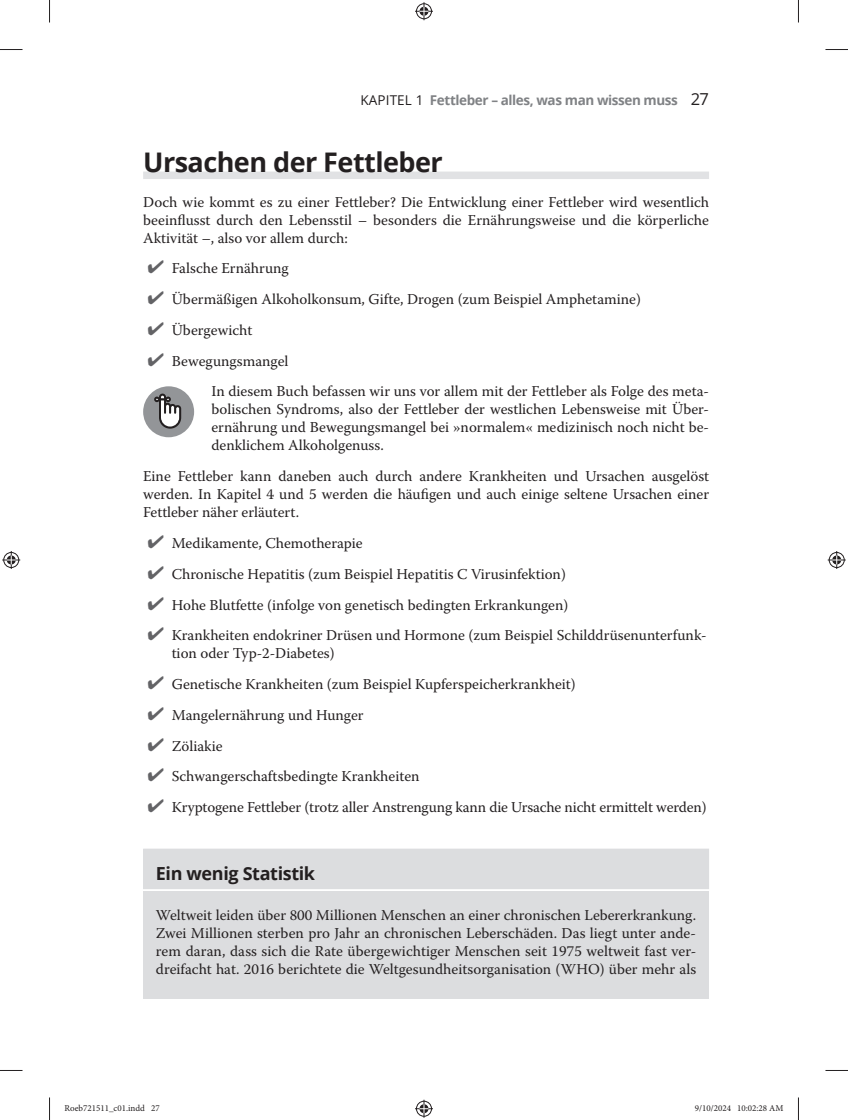
<style>
.page{position:relative;width:848px;height:1120px;background:#fff}
.page>*{position:absolute;margin:0;border:0;box-sizing:border-box;transform-origin:0 0}
.t1{font:700 27px "Open Sans";letter-spacing:-.02em;color:#231f20}
.t2{font:700 18px "Open Sans";letter-spacing:-.02em;color:#231f20}
.t3{font:15px/18px "Warnock Pro";color:#231f20;text-align:justify}
.t4{font:700 13.5px "Open Sans";letter-spacing:-.03em;color:#808285}
.t5{font:9px "Minion Pro";color:#231f20}
.s1{font-weight:400;color:#231f20}
.s2{font-weight:400;font-size:16.5px;color:#231f20}
.s3{color:#636366}
</style>
<div class="page">
<div style="left:143px;top:171px;width:566px;height:8px;background:#e1e2e4"></div>
<div style="left:143px;top:848px;width:566px;height:41px;background:#dcdddf"></div>
<div style="left:143px;top:891px;width:566px;height:108px;background:#dcdddf"></div>
<div style="left:143px;top:386px;width:51px;height:51px;background:#939598;border-radius:50%"></div>
<svg style="left:154px;top:393px;width:27px;height:35px"></svg>
<svg style="left:0;top:49px;width:22px;height:1px"></svg>
<svg style="left:825px;top:49px;width:22px;height:1px"></svg>
<svg style="left:0;top:1070px;width:22px;height:1px"></svg>
<svg style="left:825px;top:1070px;width:22px;height:1px"></svg>
<svg style="left:49px;top:0;width:1px;height:23px"></svg>
<svg style="left:49px;top:1097px;width:1px;height:22px"></svg>
<svg style="left:798px;top:0;width:1px;height:23px"></svg>
<svg style="left:798px;top:1097px;width:1px;height:22px"></svg>
<svg style="left:415px;top:2px;width:18px;height:18px"></svg>
<svg style="left:415px;top:1099px;width:18px;height:18px"></svg>
<svg style="left:2px;top:551px;width:18px;height:18px"></svg>
<svg style="left:827px;top:551px;width:18px;height:18px"></svg>
<p class="t4" style="left:360px;top:90px;width:350px"><span class="s1">KAPITEL 1</span> Fettleber –-alles, was man wissen muss <span class="s2">27</span></p>
<h1 class="t1" style="left:143px;top:143px;width:301px">Ursachen der Fettleber</h1>
<p class="t3" style="left:143px;top:192px;width:567px">Doch wie kommt es zu einer Fettleber? Die Entwicklung einer Fettleber wird wesentlich beeinflusst durch den Lebensstil – besonders die Ernährungsweise und die körperliche Aktivität –, also vor allem durch:</p>
<p class="t3" style="left:148px;top:259px;width:143px"><span class="s3">✔</span> Falsche Ernährung</p>
<p class="t3" style="left:148px;top:290px;width:494px"><span class="s3">✔</span> Übermäßigen Alkoholkonsum, Gifte, Drogen (zum Beispiel Amphetamine)</p>
<p class="t3" style="left:148px;top:321px;width:106px"><span class="s3">✔</span> Übergewicht</p>
<p class="t3" style="left:211px;top:345px;width:499px;line-height:30.8px;text-indent:-64px"><span class="s3">✔</span> Bewegungsmangel<br>In diesem Buch befassen wir uns vor allem mit der Fettleber als Folge des meta-</p>
<p class="t3" style="left:211px;top:400px;width:499px">bolischen Syndroms, also der Fettleber der westlichen Lebensweise mit Über&shy;ernährung und Bewegungsmangel bei »normalem« medizinisch noch nicht be&shy;denklichem Alkoholgenuss.</p>
<p class="t3" style="left:143px;top:467px;width:567px">Eine Fettleber kann daneben auch durch andere Krankheiten und Ursachen ausgelöst werden. In Kapitel 4 und 5 werden die häufigen und auch einige seltene Ursachen einer Fettleber näher erläutert.</p>
<p class="t3" style="left:148px;top:534px;width:216px"><span class="s3">✔</span> Medikamente, Chemotherapie</p>
<p class="t3" style="left:148px;top:564px;width:419px"><span class="s3">✔</span> Chronische Hepatitis (zum Beispiel Hepatitis C Virusinfektion)</p>
<p class="t3" style="left:148px;top:595px;width:422px"><span class="s3">✔</span> Hohe Blutfette (infolge von genetisch bedingten Erkrankungen)</p>
<p class="t3" style="left:172px;top:626px;width:536px;text-indent:-24px"><span class="s3">✔</span> Krankheiten endokriner Drüsen und Hormone (zum Beispiel Schilddrüsenunterfunk&shy;tion oder Typ-2-Diabetes)</p>
<p class="t3" style="left:148px;top:675px;width:429px"><span class="s3">✔</span> Genetische Krankheiten (zum Beispiel Kupferspeicherkrankheit)</p>
<p class="t3" style="left:148px;top:705px;width:217px"><span class="s3">✔</span> Mangelernährung und Hunger</p>
<p class="t3" style="left:148px;top:736px;width:76px"><span class="s3">✔</span> Zöliakie</p>
<p class="t3" style="left:148px;top:767px;width:273px"><span class="s3">✔</span> Schwangerschaftsbedingte Krankheiten</p>
<p class="t3" style="left:148px;top:798px;width:560px"><span class="s3">✔</span> Kryptogene Fettleber (trotz aller Anstrengung kann die Ursache nicht ermittelt werden)</p>
<p class="t2" style="left:156px;top:861px;width:161px">Ein wenig Statistik</p>
<p class="t3" style="left:156px;top:906px;width:542px">Weltweit leiden über 800 Millionen Menschen an einer chronischen Lebererkrankung.<br>Zwei Millionen sterben pro Jahr an chronischen Leberschäden. Das liegt unter ande&shy;rem daran, dass sich die Rate übergewichtiger Menschen seit 1975 weltweit fast ver&shy;dreifacht hat. 2016 berichtete die Weltgesundheitsorganisation (WHO) über mehr als</p>
<p class="t5" style="left:64px;top:1102px;width:97px">Roeb721511_c01.indd 27</p>
<p class="t5" style="left:694px;top:1102px;width:90px">9/10/2024 10:02:28 AM</p>
</div>
